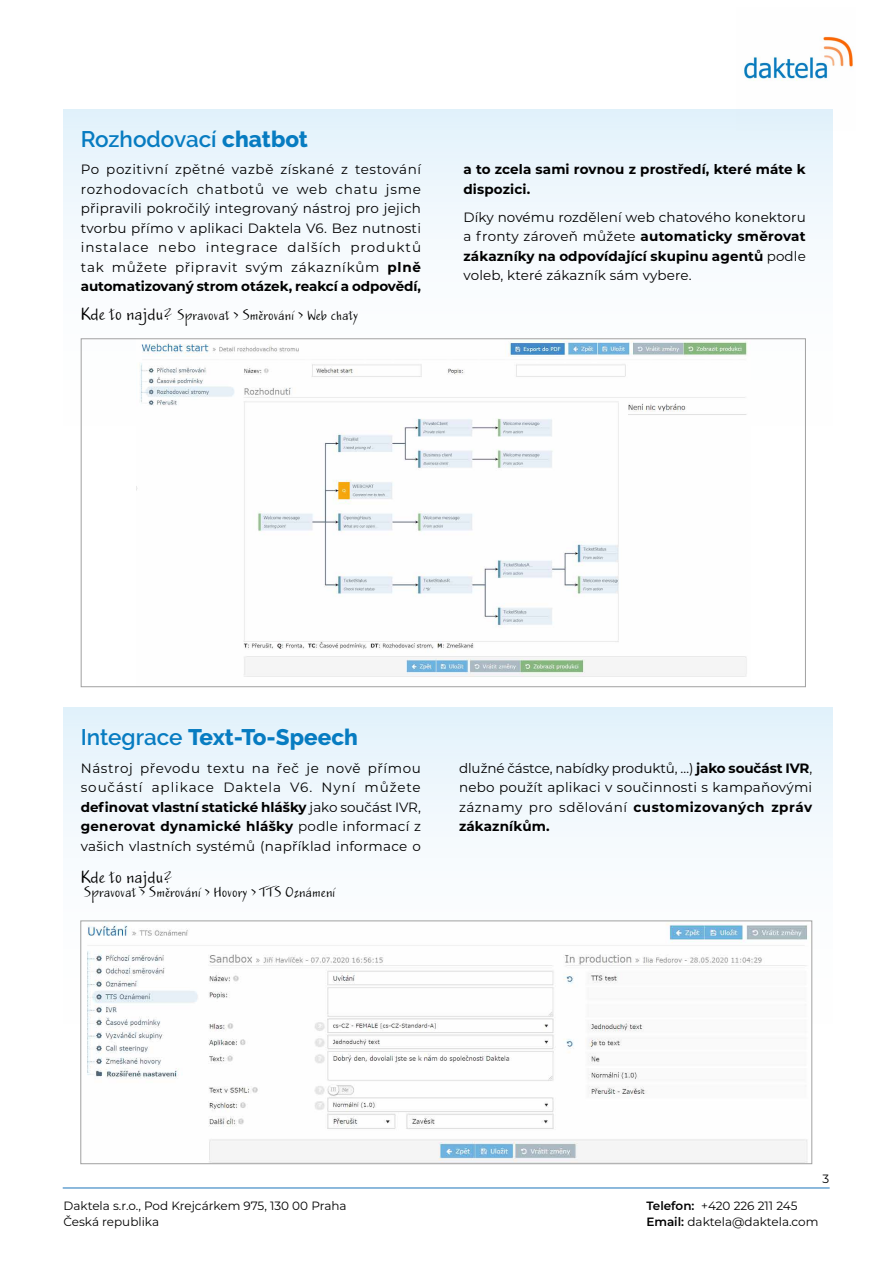
<style>
.page{position:relative;width:893px;height:1263px;background:#fff}
.page>*{position:absolute;margin:0;border:0;box-sizing:border-box;transform-origin:0 0}
.t1{font:800 22.5px "Raleway";color:#077cc1}
.t2{font:600 22.5px "Raleway";color:#077cc1}
.t3{font:300 15px "Jakob";letter-spacing:.06em;color:#000}
.t4{font:13.5px/19.5px "Montserrat";letter-spacing:.02em;color:#000;text-align:justify}
.t5{font:700 13.5px/19.5px "Montserrat";letter-spacing:.01em;color:#000}
.t6{font:12px/16.2px "Montserrat";color:#000}
.t7{font:300 12px "Jakob";letter-spacing:.06em;color:#000}
.s1{font-weight:800}
.s2{font-weight:700}
.s3{font-size:15px}
.s4{font-weight:600}
</style>
<div class="page">
<img style="left:743px;top:36px;width:111px;height:45px">
<hr style="left:63px;top:1187px;width:767px;height:1px;background:#1c75ba">
<img style="left:136px;top:340px;width:614px;height:337px">
<img style="left:87px;top:922px;width:723px;height:240px">
<div style="left:80px;top:920px;width:732px;height:244px;border:1px solid #a1a1a1"></div>
<h1 class="t2" style="left:81px;top:126px;width:229px">Rozhodovací <span class="s1">chatbot</span></h1>
<p class="t4" style="left:81px;top:159px;width:342px">Po pozitivní zpětné vazbě získané z testování rozhodovacích chatbotů ve web chatu jsme připravili pokročilý integrovaný nástroj pro jejich tvorbu přímo v aplikaci Daktela V6. Bez nutnosti instalace nebo integrace dalších produktů tak můžete připravit svým zákazníkům <span class="s2">plně automatizovaný strom otázek, reakcí a odpovědí,</span></p>
<p class="t7" style="left:81px;top:306px;width:279px"><span class="s3">Kde to najdu?</span> Spravovat &gt; Směrování &gt; Web chaty</p>
<p class="t5" style="left:463px;top:159px;width:344px">a to zcela sami rovnou z prostředí, které máte k dispozici.</p>
<p class="t4" style="left:463px;top:207px;width:344px">Díky novému rozdělení web chatového konektoru a fronty zároveň můžete <span class="s2">automaticky směrovat zákazníky na odpovídající skupinu agentů</span> podle voleb, které zákazník sám vybere.</p>
<h1 class="t1" style="left:81px;top:725px;width:279px"><span class="s4">Integrace</span> Text-To-Speech</h1>
<p class="t4" style="left:81px;top:757px;width:342px">Nástroj převodu textu na řeč je nově přímou součástí aplikace Daktela V6. Nyní můžete <span class="s2">definovat vlastní statické hlášky</span> jako součást IVR, <span class="s2">generovat dynamické hlášky</span> podle informací z vašich vlastních systémů (například informace o</p>
<p class="t3" style="left:81px;top:865px;width:93px">Kde to najdu?</p>
<p class="t7" style="left:84px;top:883px;width:252px">Spravovat &gt; Směrování &gt; Hovory &gt; TTS Oznámení</p>
<p class="t4" style="left:459px;top:758px;width:355px">dlužné částce, nabídky produktů, …) <span class="s2">jako součást IVR</span>, nebo použít aplikaci v součinnosti s kampaňovými záznamy pro sdělování <span class="s2">customizovaných zpráv zákazníkům.</span></p>
<p class="t6" style="left:822px;top:1170px;width:8px">3</p>
<p class="t6" style="left:63px;top:1197px;width:285px">Daktela s.r.o., Pod Krejcárkem 975, 130 00 Praha<br>Česká republika</p>
<p class="t6" style="left:646px;top:1197px;width:174px"><span class="s4">Telefon:</span> +420 226 211 245<br><span class="s4">Email:</span> daktela@daktela.com</p>
</div>
